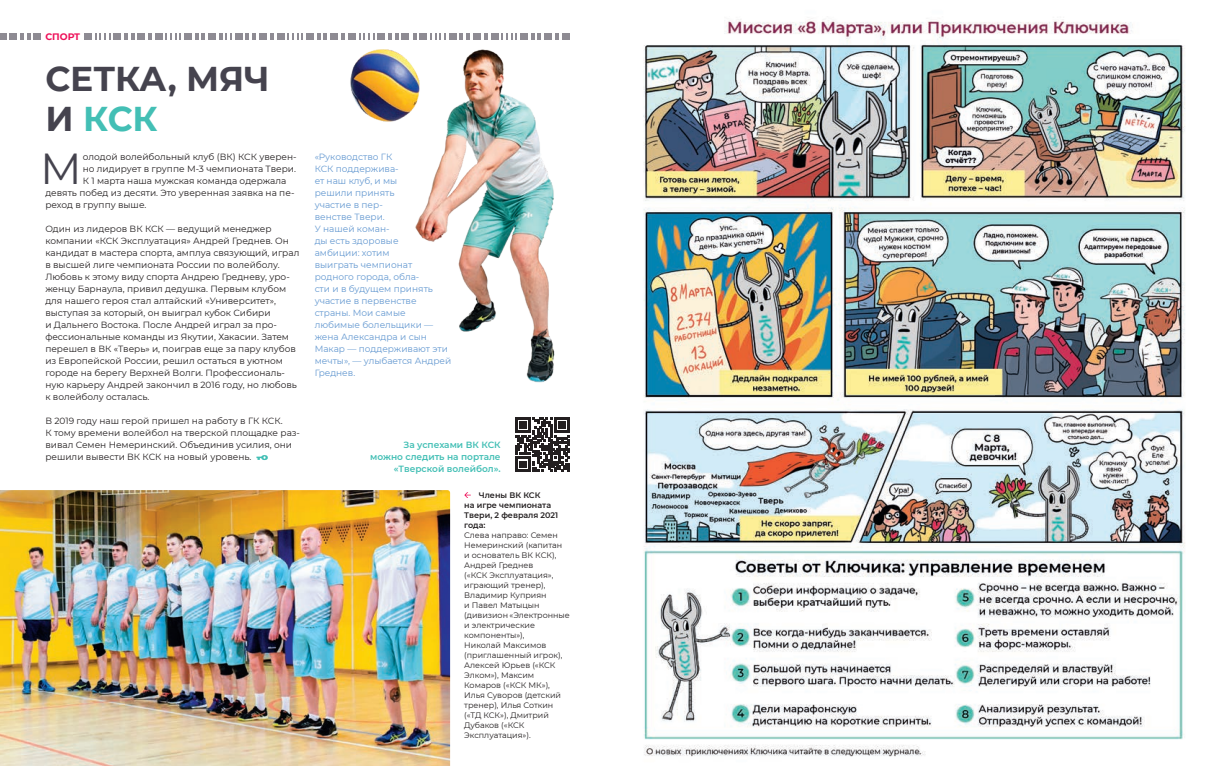
<style>
.page{position:relative;width:1219px;height:766px;background:#fff}
.page>*{position:absolute;margin:0;border:0;box-sizing:border-box;transform-origin:0 0}
.t1{font:43.3px "Montserrat";color:#45434e}
.t2{font:700 34.3px "Montserrat";color:#45434e}
.t3{font:700 34.3px "Montserrat";color:#43bfb5}
.t4{font:700 9.4px "Montserrat";color:#ee1059}
.t5{font:9px/12px "Montserrat";color:#231f20}
.t6{font:9px/12px "Montserrat";color:#6599d1}
.t7{font:600 9px "Montserrat";color:#43bfb5}
.t8{font:8px/10px "Montserrat";color:#231f20}
.s1{color:#45434e}
.s2{font-weight:600}
</style>
<div class="page">
<div style="left:33px;top:33px;width:8px;height:7px;background:#8e8b93"></div>
<div style="left:9px;top:33px;width:8px;height:7px;background:#8e8b93"></div>
<svg style="left:20px;top:33px;width:11px;height:7px"></svg>
<div style="left:0;top:33px;width:6px;height:7px;background:#8e8b93"></div>
<div style="left:259px;top:33px;width:8px;height:7px;background:#8e8b93"></div>
<div style="left:235px;top:33px;width:8px;height:7px;background:#8e8b93"></div>
<svg style="left:245px;top:33px;width:11px;height:7px"></svg>
<svg style="left:219px;top:33px;width:13px;height:7px"></svg>
<div style="left:330px;top:33px;width:8px;height:7px;background:#8e8b93"></div>
<div style="left:306px;top:33px;width:8px;height:7px;background:#8e8b93"></div>
<div style="left:277px;top:33px;width:8px;height:7px;background:#8e8b93"></div>
<svg style="left:317px;top:33px;width:10px;height:7px"></svg>
<svg style="left:270px;top:33px;width:4px;height:7px"></svg>
<svg style="left:287px;top:33px;width:16px;height:7px"></svg>
<div style="left:208px;top:33px;width:8px;height:7px;background:#8e8b93"></div>
<div style="left:184px;top:33px;width:8px;height:7px;background:#8e8b93"></div>
<div style="left:155px;top:33px;width:8px;height:7px;background:#8e8b93"></div>
<svg style="left:195px;top:33px;width:10px;height:7px"></svg>
<svg style="left:148px;top:33px;width:4px;height:7px"></svg>
<svg style="left:165px;top:33px;width:16px;height:7px"></svg>
<div style="left:137px;top:33px;width:8px;height:7px;background:#8e8b93"></div>
<div style="left:113px;top:33px;width:8px;height:7px;background:#8e8b93"></div>
<div style="left:84px;top:33px;width:8px;height:7px;background:#8e8b93"></div>
<svg style="left:124px;top:33px;width:11px;height:7px"></svg>
<svg style="left:95px;top:33px;width:16px;height:7px"></svg>
<div style="left:562px;top:33px;width:8px;height:7px;background:#8e8b93"></div>
<img style="left:341px;top:33px;width:218px;height:350px">
<img style="left:643px;top:19px;width:542px;height:738px">
<svg style="left:256px;top:455px;width:12px;height:5px"></svg>
<img style="left:0;top:490px;width:450px;height:275px">
<svg style="left:464px;top:492px;width:7px;height:6px"></svg>
<svg style="left:515px;top:417px;width:55px;height:55px"></svg>
<p class="t4" style="left:45px;top:30px;width:36px">СПОРТ</p>
<p class="t2" style="left:45px;top:54px;width:226px">СЕТКА, МЯЧ</p>
<p class="t3" style="left:45px;top:94px;width:114px"><span class="s1">И</span> КСК</p>
<p class="t1" style="left:40px;top:139px;width:43px">М</p>
<p class="t5" style="left:83px;top:150px;width:215px">олодой волейбольный клуб (ВК) КСК уверен-</p>
<p class="t5" style="left:83px;top:162px;width:215px">но лидирует в группе М-3 чемпионата Твери.</p>
<p class="t5" style="left:83px;top:174px;width:205px">К 1 марта наша мужская команда одержала</p>
<p class="t5" style="left:45px;top:186px;width:251px">девять побед из десяти. Это уверенная заявка на пе-</p>
<p class="t5" style="left:45px;top:198px;width:103px">реход в группу выше.</p>
<p class="t5" style="left:45px;top:222px;width:256px">Один из лидеров ВК КСК — ведущий менеджер компании «КСК Эксплуатация» Андрей Греднев. Он кандидат в мастера спорта, амплуа связующий, играл в высшей лиге чемпионата России по волейболу.<br>Любовь к этому виду спорта Андрею Гредневу, уро&shy;женцу Барнаула, привил дедушка. Первым клубом для нашего героя стал алтайский «Университет», выступая за который, он выиграл кубок Сибири<br>и Дальнего Востока. После Андрей играл за про&shy;фессиональные команды из Якутии, Хакасии. Затем перешел в ВК «Тверь» и, поиграв еще за пару клубов из Европейской России, решил остаться в уютном городе на берегу Верхней Волги. Профессиональ&shy;ную карьеру Андрей закончил в 2016 году, но любовь к волейболу осталась.</p>
<p class="t5" style="left:45px;top:414px;width:256px">В 2019 году наш герой пришел на работу в ГК КСК.<br>К тому времени волейбол на тверской площадке раз&shy;вивал Семен Немеринский. Объединив усилия, они решили вывести ВК КСК на новый уровень.</p>
<p class="t6" style="left:315px;top:150px;width:138px">«Руководство ГК<br>КСК поддержива-<br>ет наш клуб, и мы<br>решили принять<br>участие в пер-<br>венстве Твери.<br>У нашей коман-<br>ды есть здоровые<br>амбиции: хотим<br>выиграть чемпионат родного города, обла-<br>сти и в будущем принять участие в первенстве страны. Мои самые любимые болельщики — жена Александра и сын<br>Макар — поддерживают эти мечты», — улыбается Андрей<br>Греднев.</p>
<p class="t7" style="left:403px;top:438px;width:99px">За успехами ВК КСК</p>
<p class="t7" style="left:370px;top:450px;width:132px">можно следить на портале</p>
<p class="t7" style="left:394px;top:462px;width:108px">«Тверской волейбол».</p>
<p class="t8" style="left:464px;top:489px;width:107px;text-indent:14px"><span class="s2">Члены ВК КСК<br>на игре чемпионата<br>Твери, 2 февраля 2021 года:<br></span>Слева направо: Семен<br>Немеринский (капитан и основатель ВК КСК),<br>Андрей Греднев<br>(«КСК Эксплуатация», играющий тренер),<br>Владимир Куприян<br>и Павел Матыцын (дивизион «Электронные и электрические компоненты»),<br>Николай Максимов (приглашенный игрок),<br>Алексей Юрьев («КСК<br>Элком»), Максим<br>Комаров («КСК МК»),<br>Илья Суворов (детский тренер), Илья Соткин («ТД КСК»), Дмитрий<br>Дубаков («КСК<br>Эксплуатация»).</p>
</div>
